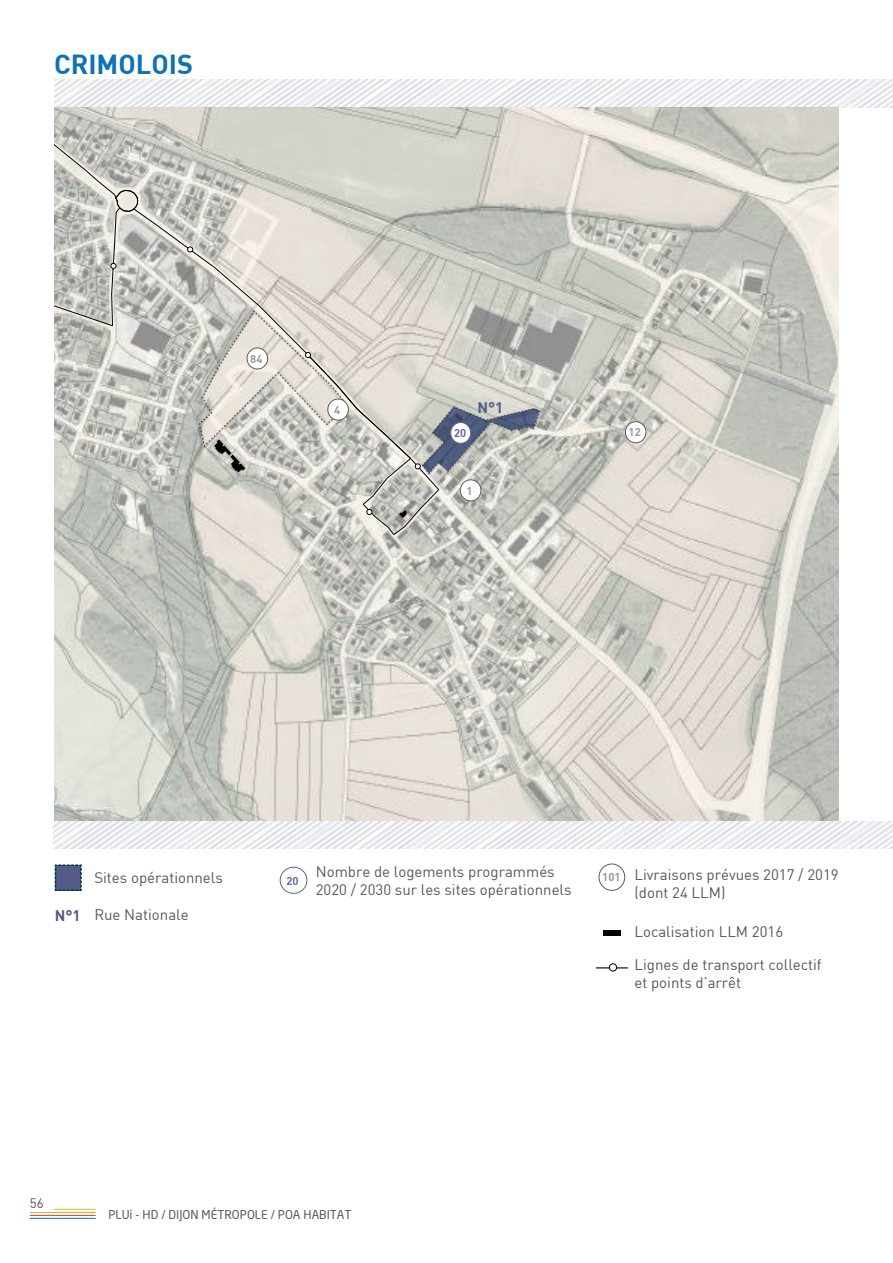
<style>
.page{position:relative;width:893px;height:1263px;background:#fff}
.page>*{position:absolute;margin:0;border:0;box-sizing:border-box;transform-origin:0 0}
.t1{font:700 27px "DIN";color:#0e72b5}
.t2{font:15px/18px "DIN";color:#5a5758}
.t3{font:700 15px "DIN";color:#535b89}
.t4{font:13.5px "DIN";color:#5a5758}
.t5{font:12px "Neo Sans";color:#5a5758}
.t6{font:700 11.25px "DIN";color:#999}
.t7{font:700 11.25px "DIN";color:#5e6d9b}
</style>
<div class="page">
<img style="left:55px;top:80px;width:838px;height:28px">
<hr style="left:53px;top:1209px;width:43px;height:1px;background:#f8b333">
<hr style="left:30px;top:1212px;width:66px;height:1px;background:#97bf0d">
<hr style="left:30px;top:1215px;width:66px;height:1px;background:#e5322d">
<hr style="left:30px;top:1218px;width:66px;height:1px;background:#0e72b5">
<div style="left:30px;top:1198px;width:24px;height:14px;background:#fff"></div>
<img style="left:54px;top:108px;width:785px;height:713px">
<svg style="left:54px;top:108px;width:486px;height:428px;background:#cbc9c3"></svg>
<img style="left:53px;top:821px;width:839px;height:28px">
<div style="left:280px;top:867px;width:27px;height:27px;border:1px solid #5a6894;border-radius:50%"></div>
<div style="left:599px;top:864px;width:26px;height:27px;border:1px solid #5c5c5c;border-radius:50%"></div>
<svg style="left:54px;top:864px;width:28px;height:27px"></svg>
<div style="left:247px;top:348px;width:21px;height:21px;background:#fff;border-radius:50%"></div>
<div style="left:247px;top:348px;width:21px;height:21px;border:1px solid #5c5c5c;border-radius:50%"></div>
<div style="left:328px;top:399px;width:20px;height:21px;background:#fff;border-radius:50%"></div>
<div style="left:327px;top:399px;width:22px;height:21px;border:1px solid #5c5c5c;border-radius:50%"></div>
<div style="left:460px;top:480px;width:21px;height:21px;background:#fff;border-radius:50%"></div>
<div style="left:460px;top:479px;width:21px;height:22px;border:1px solid #5c5c5c;border-radius:50%"></div>
<div style="left:625px;top:422px;width:21px;height:21px;background:#fff;border-radius:50%"></div>
<div style="left:625px;top:421px;width:21px;height:22px;border:1px solid #5c5c5c;border-radius:50%"></div>
<div style="left:451px;top:422px;width:20px;height:21px;background:#fff;border-radius:50%"></div>
<div style="left:450px;top:422px;width:21px;height:22px;border:1px solid #5a6894;border-radius:50%"></div>
<div style="left:603px;top:931px;width:18px;height:5px;background:#000"></div>
<hr style="left:596px;top:967px;width:32px;height:1px;background:#000">
<div style="left:609px;top:964px;width:8px;height:7px;background:#fff;border-radius:50%"></div>
<div style="left:609px;top:963px;width:8px;height:8px;border:1px solid #000;border-radius:50%"></div>
<h1 class="t1" style="left:54px;top:51px;width:141px">CRIMOLOIS</h1>
<p class="t6" style="left:250px;top:353px;width:14px">84</p>
<p class="t6" style="left:334px;top:404px;width:8px">4</p>
<p class="t3" style="left:477px;top:401px;width:27px">N°1</p>
<p class="t7" style="left:454px;top:428px;width:14px">20</p>
<p class="t6" style="left:629px;top:427px;width:14px">12</p>
<p class="t6" style="left:467px;top:485px;width:8px">1</p>
<p class="t3" style="left:55px;top:908px;width:27px">N°1</p>
<p class="t2" style="left:316px;top:863px;width:257px">Nombre de logements programmés<br>2020 / 2030 sur les sites opérationnels</p>
<p class="t2" style="left:634px;top:867px;width:206px">Livraisons prévues 2017 / 2019 (dont 24 LLM</p>
<p class="t2" style="left:94px;top:870px;width:130px">Sites opérationnels</p>
<p class="t6" style="left:602px;top:872px;width:20px">101</p>
<p class="t2" style="left:94px;top:907px;width:96px">Rue Nationale</p>
<p class="t7" style="left:287px;top:875px;width:14px">20</p>
<p class="t2" style="left:721px;top:885px;width:6px">)</p>
<p class="t2" style="left:634px;top:924px;width:95px">Localisation LLM</p>
<p class="t2" style="left:752px;top:924px;width:33px">2016</p>
<p class="t2" style="left:634px;top:957px;width:189px">Lignes de transport collectif et points d’arrêt</p>
<p class="t4" style="left:30px;top:1197px;width:16px">56</p>
<p class="t5" style="left:108px;top:1207px;width:244px">PLUI - HD / DIJON MÉTROPOLE / POA HABITAT</p>
</div>
